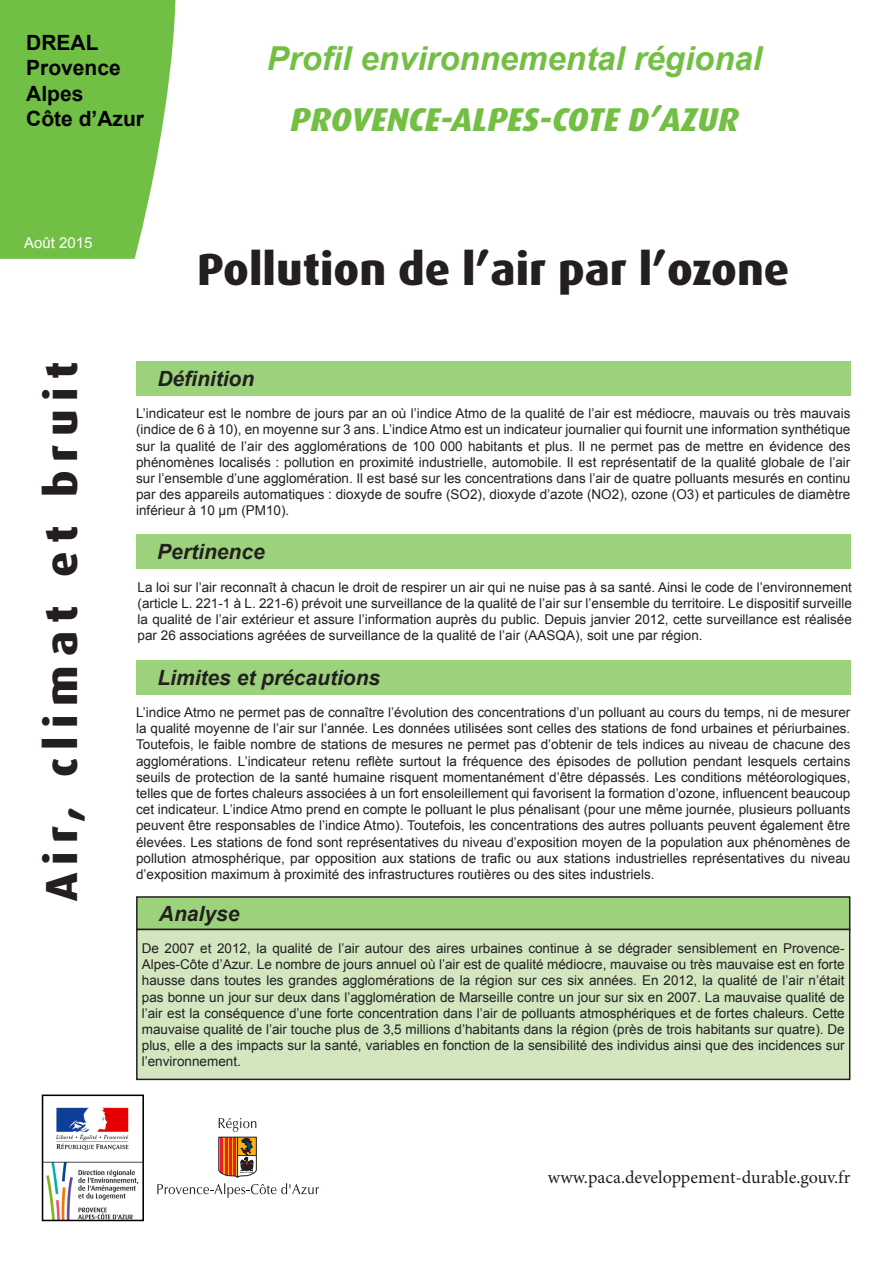
<style>
.page{position:relative;width:893px;height:1263px;background:#fff}
.page>*{position:absolute;margin:0;border:0;box-sizing:border-box;transform-origin:0 0}
.t1{font:800 45px "Dax OT";color:#231f20}
.t2{font:800 45px "Dax OT";letter-spacing:.19em;color:#231f20}
.t3{font:italic 700 33px "Arial";color:#72bf44}
.t4{font:italic 800 33px "Dax OT";color:#72bf44}
.t5{font:italic 700 21px "Arial";color:#231f20}
.t6{font:700 21px "Arial";color:#000}
.t7{font:18px "Minion Pro";color:#231f20}
.t8{font:15px "Arial";color:#fff}
.t9{font:13.5px/16.2px "Arial";color:#231f20;text-align:justify}
</style>
<div class="page">
<svg style="left:157px;top:1118px;width:162px;height:80px"></svg>
<div style="left:136px;top:361px;width:714px;height:34px;background:#9cd27c"></div>
<div style="left:136px;top:660px;width:714px;height:34px;background:#9cd27c"></div>
<div style="left:137px;top:897px;width:713px;height:32px;background:#9cd27c"></div>
<div style="left:136px;top:896px;width:714px;height:34px;border:2px solid #231f20"></div>
<svg style="left:0;top:0;width:176px;height:259px;background:#7ac350"></svg>
<div style="left:136px;top:535px;width:714px;height:34px;background:#9cd27c"></div>
<div style="left:137px;top:929px;width:713px;height:150px;background:#d2e7c0"></div>
<div style="left:136px;top:929px;width:714px;height:151px;border:2px solid #231f20"></div>
<img style="left:45px;top:1107px;width:96px;height:111px">
<div style="left:42px;top:1094px;width:102px;height:127px;border:2px solid #000"></div>
<p class="t6" style="left:26px;top:29px;width:74px">DREAL</p>
<p class="t6" style="left:26px;top:54px;width:96px">Provence</p>
<p class="t6" style="left:26px;top:79px;width:59px">Alpes</p>
<p class="t6" style="left:26px;top:104px;width:119px">Côte d’Azur</p>
<p class="t8" style="left:24px;top:233px;width:70px">Août 2015</p>
<p class="t3" style="left:267px;top:36px;width:497px">Profil environnemental régional</p>
<p class="t4" style="left:291px;top:101px;width:449px">PROVENCE-ALPES-COTE D’AZUR</p>
<p class="t1" style="left:197px;top:244px;width:594px">Pollution de l’air par l’ozone</p>
<p class="t2" style="left:36px;top:901px;width:541px;rotate:-90deg">Air, climat et bruit</p>
<p class="t5" style="left:157px;top:365px;width:98px">Définition</p>
<p class="t9" style="left:136px;top:405px;width:716px">L’indicateur est le nombre de jours par an où l’indice Atmo de la qualité de l’air est médiocre, mauvais ou très mauvais (indice de 6 à 10), en moyenne sur 3 ans. L’indice Atmo est un indicateur journalier qui fournit une information synthétique sur la qualité de l’air des agglomérations de 100 000 habitants et plus. Il ne permet pas de mettre en évidence des phénomènes localisés : pollution en proximité industrielle, automobile. Il est représentatif de la qualité globale de l’air sur l’ensemble d’une agglomération. Il est basé sur les concentrations dans l’air de quatre polluants mesurés en continu par des appareils automatiques : dioxyde de soufre (SO2), dioxyde d’azote (NO2), ozone (O3) et particules de diamètre inférieur à 10 µm (PM10).</p>
<p class="t5" style="left:157px;top:538px;width:109px">Pertinence</p>
<p class="t9" style="left:138px;top:579px;width:716px">La loi sur l’air reconnaît à chacun le droit de respirer un air qui ne nuise pas à sa santé. Ainsi le code de l’environnement (article L. 221-1 à L. 221-6) prévoit une surveillance de la qualité de l’air sur l’ensemble du territoire. Le dispositif surveille la qualité de l’air extérieur et assure l’information auprès du public. Depuis janvier 2012, cette surveillance est réalisée par 26 associations agréées de surveillance de la qualité de l’air (AASQA), soit une par région.</p>
<p class="t5" style="left:157px;top:663px;width:224px">Limites et précautions</p>
<p class="t9" style="left:136px;top:704px;width:716px">L’indice Atmo ne permet pas de connaître l’évolution des concentrations d’un polluant au cours du temps, ni de mesurer la qualité moyenne de l’air sur l’année. Les données utilisées sont celles des stations de fond urbaines et périurbaines.<br>Toutefois, le faible nombre de stations de mesures ne permet pas d’obtenir de tels indices au niveau de chacune des agglomérations. L’indicateur retenu reflète surtout la fréquence des épisodes de pollution pendant lesquels certains seuils de protection de la santé humaine risquent momentanément d’être dépassés. Les conditions météorologiques, telles que de fortes chaleurs associées à un fort ensoleillement qui favorisent la formation d’ozone, influencent beaucoup cet indicateur. L’indice Atmo prend en compte le polluant le plus pénalisant (pour une même journée, plusieurs polluants peuvent être responsables de l’indice Atmo). Toutefois, les concentrations des autres polluants peuvent également être élevées. Les stations de fond sont représentatives du niveau d’exposition moyen de la population aux phénomènes de pollution atmosphérique, par opposition aux stations de trafic ou aux stations industrielles représentatives du niveau d’exposition maximum à proximité des infrastructures routières ou des sites industriels.</p>
<p class="t5" style="left:159px;top:899px;width:82px">Analyse</p>
<p class="t9" style="left:142px;top:940px;width:704px">De 2007 et 2012, la qualité de l’air autour des aires urbaines continue à se dégrader sensiblement en Provence-Alpes-Côte d’Azur. Le nombre de jours annuel où l’air est de qualité médiocre, mauvaise ou très mauvaise est en forte hausse dans toutes les grandes agglomérations de la région sur ces six années. En 2012, la qualité de l’air n’était pas bonne un jour sur deux dans l’agglomération de Marseille contre un jour sur six en 2007. La mauvaise qualité de l’air est la conséquence d’une forte concentration dans l’air de polluants atmosphériques et de fortes chaleurs. Cette mauvaise qualité de l’air touche plus de 3,5 millions d’habitants dans la région (près de trois habitants sur quatre). De plus, elle a des impacts sur la santé, variables en fonction de la sensibilité des individus ainsi que des incidences sur l’environnement.</p>
<p class="t7" style="left:548px;top:1165px;width:304px">www.paca.developpement-durable.gouv.fr</p>
</div>
